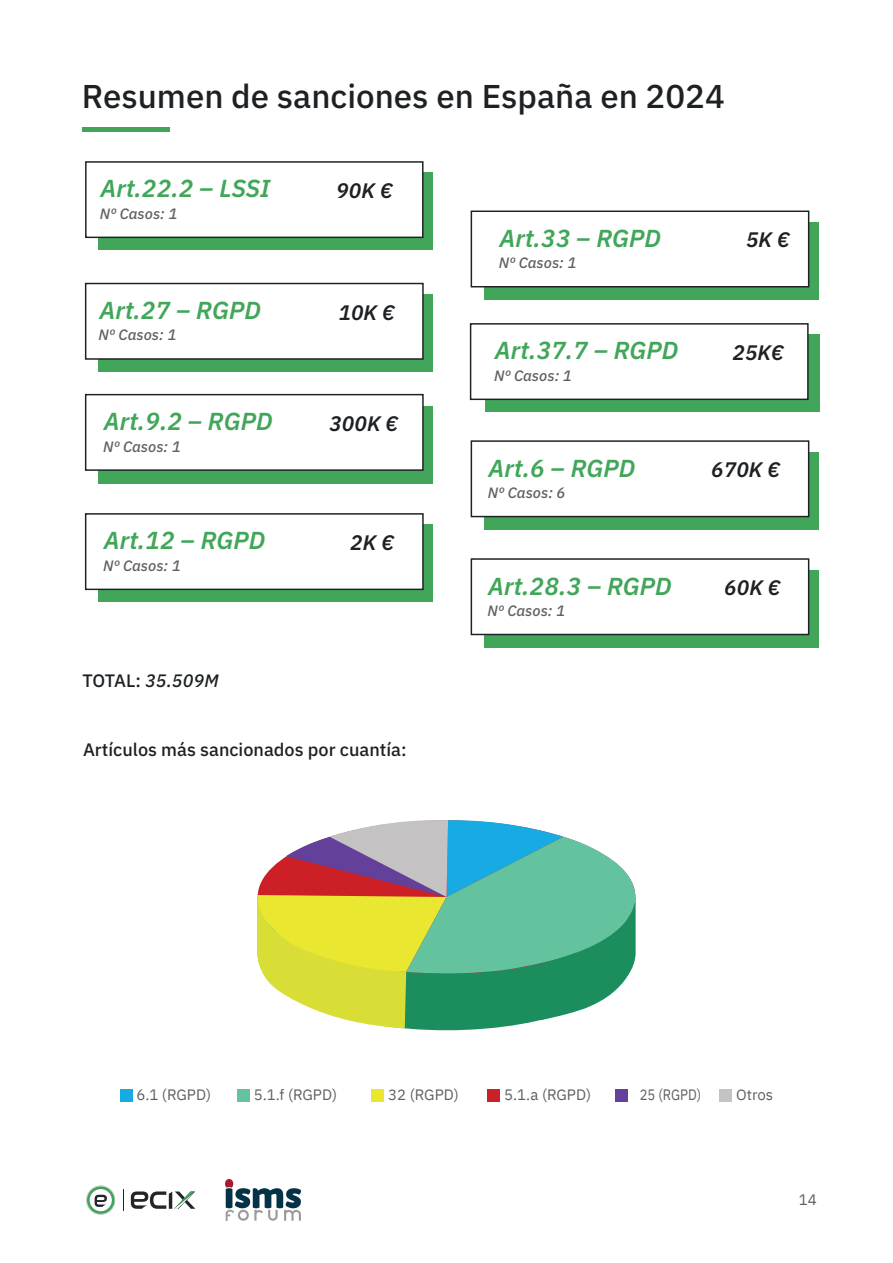
<style>
.page{position:relative;width:893px;height:1263px;background:#fff}
.page>*{position:absolute;margin:0;border:0;box-sizing:border-box;transform-origin:0 0}
.t1{font:500 33px "IBM Plex Sans";color:#1d2124}
.t2{font:italic 600 24.6px "IBM Plex Sans";color:#41a659}
.t3{font:italic 600 21px "IBM Plex Sans";color:#1d2124}
.t4{font:500 18px "IBM Plex Sans";color:#1d2124}
.t5{font:italic 500 18px "IBM Plex Sans";color:#1d2124}
.t6{font:italic 500 15px "IBM Plex Sans";color:#5d6162}
.t7{font:15px "IBM Plex Sans";color:#5d6162}
.t8{font:15px "IBM Plex Sans";color:#5d6162;scale:.87 1}
.t9{font:15px "IBM Plex Sans";color:#595d5d}
.s1{font-style:normal}
</style>
<div class="page">
<img style="left:225px;top:1179px;width:75px;height:41px">
<hr style="left:83px;top:127px;width:87px;height:4px;background:#41a659">
<svg style="left:86px;top:1186px;width:29px;height:29px"></svg>
<svg style="left:123px;top:1189px;width:1px;height:22px"></svg>
<svg style="left:131px;top:1191px;width:64px;height:18px"></svg>
<div style="left:99px;top:295px;width:334px;height:77px;background:#41a659"></div>
<div style="left:85px;top:283px;width:338px;height:77px;background:#fff;border:1px solid #1d2124"></div>
<div style="left:484px;top:452px;width:335px;height:78px;background:#41a659"></div>
<div style="left:470px;top:440px;width:339px;height:77px;background:#fff;border:1px solid #1d2124"></div>
<div style="left:99px;top:406px;width:334px;height:78px;background:#41a659"></div>
<div style="left:85px;top:394px;width:338px;height:77px;background:#fff;border:1px solid #1d2124"></div>
<div style="left:484px;top:570px;width:335px;height:78px;background:#41a659"></div>
<div style="left:470px;top:558px;width:339px;height:77px;background:#fff;border:1px solid #1d2124"></div>
<div style="left:485px;top:334px;width:334px;height:78px;background:#41a659"></div>
<div style="left:470px;top:323px;width:338px;height:77px;background:#fff;border:1px solid #1d2124"></div>
<div style="left:99px;top:525px;width:334px;height:77px;background:#41a659"></div>
<div style="left:85px;top:513px;width:338px;height:77px;background:#fff;border:1px solid #1d2124"></div>
<svg style="left:257px;top:820px;width:379px;height:208px;background:#92bc88"></svg>
<div style="left:237px;top:1089px;width:12px;height:12px;background:#62c39e"></div>
<div style="left:371px;top:1089px;width:13px;height:12px;background:#e9e72f"></div>
<div style="left:120px;top:1089px;width:12px;height:12px;background:#16ace3"></div>
<div style="left:487px;top:1089px;width:13px;height:12px;background:#cd2026"></div>
<div style="left:615px;top:1089px;width:12px;height:12px;background:#63419a"></div>
<div style="left:719px;top:1089px;width:13px;height:12px;background:#c4c2c2"></div>
<div style="left:484px;top:222px;width:335px;height:78px;background:#41a659"></div>
<div style="left:470px;top:211px;width:339px;height:76px;background:#fff;border:1px solid #1d2124"></div>
<div style="left:99px;top:172px;width:334px;height:77px;background:#41a659"></div>
<div style="left:85px;top:161px;width:338px;height:77px;background:#fff;border:1px solid #1d2124"></div>
<h1 class="t1" style="left:82px;top:71px;width:644px">Resumen de sanciones en España en 2024</h1>
<p class="t2" style="left:100px;top:169px;width:171px">Art.22.2 – LSSI</p>
<p class="t3" style="left:336px;top:174px;width:58px">90K €</p>
<p class="t6" style="left:100px;top:202px;width:79px">Nº Casos: 1</p>
<p class="t2" style="left:99px;top:291px;width:163px">Art.27 – RGPD</p>
<p class="t3" style="left:338px;top:296px;width:58px">10K €</p>
<p class="t6" style="left:99px;top:323px;width:79px">Nº Casos: 1</p>
<p class="t2" style="left:104px;top:402px;width:170px">Art.9.2 – RGPD</p>
<p class="t3" style="left:329px;top:407px;width:71px">300K €</p>
<p class="t6" style="left:103px;top:435px;width:79px">Nº Casos: 1</p>
<p class="t2" style="left:104px;top:521px;width:163px">Art.12 – RGPD</p>
<p class="t3" style="left:350px;top:526px;width:45px">2K €</p>
<p class="t6" style="left:103px;top:554px;width:79px">Nº Casos: 1</p>
<p class="t5" style="left:82px;top:667px;width:138px"><span class="s1">TOTAL:</span> 35.509M</p>
<p class="t4" style="left:83px;top:736px;width:325px">Artículos más sancionados por cuantía:</p>
<p class="t2" style="left:499px;top:219px;width:163px">Art.33 – RGPD</p>
<p class="t3" style="left:746px;top:223px;width:45px">5K €</p>
<p class="t6" style="left:498px;top:251px;width:79px">Nº Casos: 1</p>
<p class="t2" style="left:495px;top:331px;width:185px">Art.37.7 – RGPD</p>
<p class="t3" style="left:732px;top:336px;width:53px">25K€</p>
<p class="t6" style="left:494px;top:364px;width:79px">Nº Casos: 1</p>
<p class="t2" style="left:488px;top:449px;width:148px">Art.6 – RGPD</p>
<p class="t3" style="left:711px;top:453px;width:71px">670K €</p>
<p class="t6" style="left:488px;top:481px;width:79px">Nº Casos: 6</p>
<p class="t2" style="left:488px;top:566px;width:185px">Art.28.3 – RGPD</p>
<p class="t3" style="left:724px;top:571px;width:58px">60K €</p>
<p class="t6" style="left:487px;top:599px;width:79px">Nº Casos: 1</p>
<p class="t7" style="left:136px;top:1083px;width:76px">6.1 (RGPD)</p>
<p class="t7" style="left:254px;top:1083px;width:85px">5.1.f (RGPD)</p>
<p class="t7" style="left:388px;top:1083px;width:72px">32 (RGPD)</p>
<p class="t7" style="left:504px;top:1083px;width:88px">5.1.a (RGPD)</p>
<p class="t8" style="left:639px;top:1083px;width:72px">25 (RGPD)</p>
<p class="t7" style="left:736px;top:1083px;width:39px">Otros</p>
<p class="t9" style="left:798px;top:1188px;width:19px">14</p>
</div>
